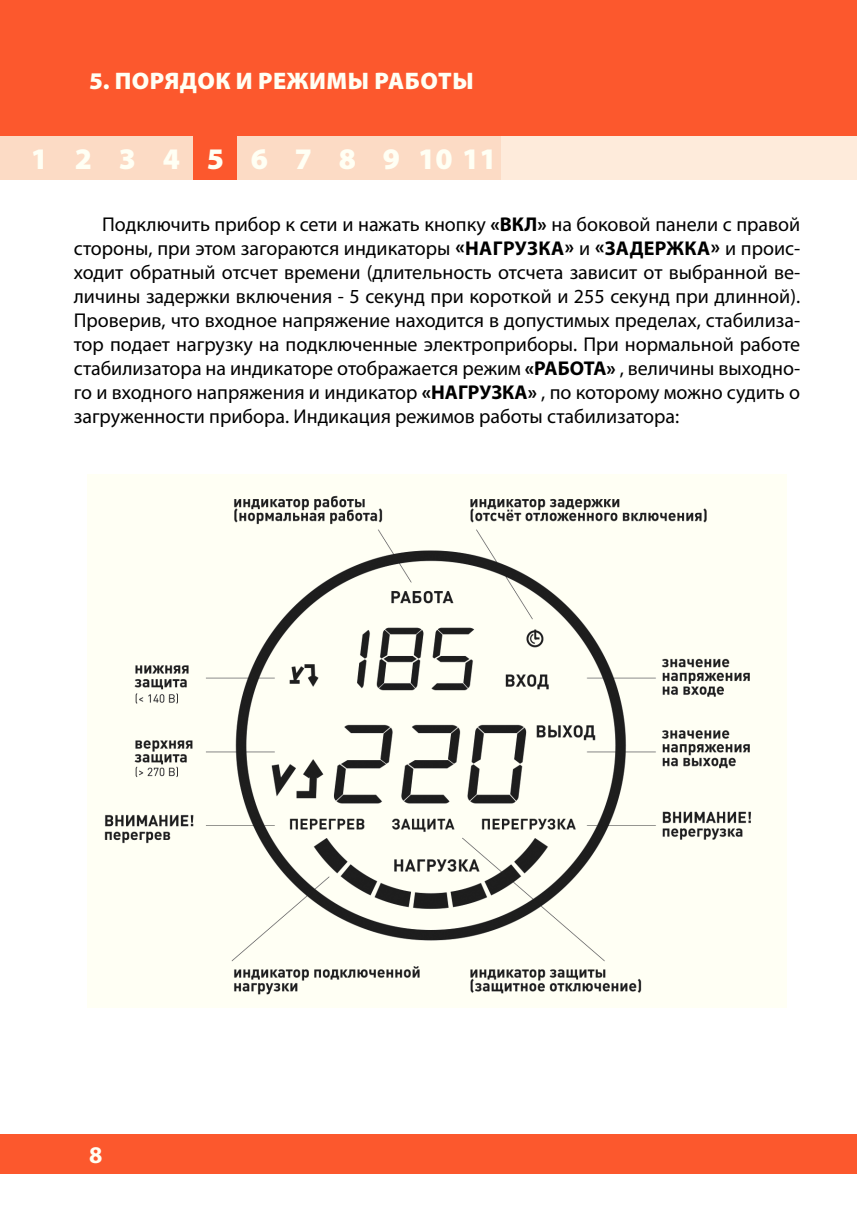
<style>
.page{position:relative;width:857px;height:1225px;background:#fff}
.page>*{position:absolute;margin:0;border:0;box-sizing:border-box;transform-origin:0 0}
.t1{font:900 30px "Myriad Pro";letter-spacing:.89em;color:#fffff4}
.t2{font:900 24px "Myriad Pro";letter-spacing:.02em;color:#fffff4}
.t3{font:700 24px "Myriad Pro";color:#fffff4}
.t4{font:20px/24px "Myriad Pro";color:#000;text-align:justify}
.s1{font-weight:700}
</style>
<div class="page">
<div style="left:0;top:0;width:856px;height:136px;background:#fc582d"></div>
<div style="left:0;top:1134px;width:856px;height:40px;background:#fc582d"></div>
<div style="left:365px;top:136px;width:491px;height:44px;background:#feebdb"></div>
<div style="left:0;top:136px;width:61px;height:44px;background:#fcdbc5"></div>
<div style="left:61px;top:136px;width:44px;height:44px;background:#fcdbc5"></div>
<div style="left:105px;top:136px;width:44px;height:44px;background:#fcdbc5"></div>
<div style="left:149px;top:136px;width:44px;height:44px;background:#fcdbc5"></div>
<div style="left:193px;top:136px;width:44px;height:44px;background:#fc582d"></div>
<div style="left:237px;top:136px;width:44px;height:44px;background:#fcdbc5"></div>
<div style="left:281px;top:136px;width:44px;height:44px;background:#fcdbc5"></div>
<div style="left:325px;top:136px;width:44px;height:44px;background:#fcdbc5"></div>
<div style="left:369px;top:136px;width:44px;height:44px;background:#fcdbc5"></div>
<div style="left:413px;top:136px;width:44px;height:44px;background:#fcdbc5"></div>
<div style="left:457px;top:136px;width:44px;height:44px;background:#fcdbc5"></div>
<img style="left:88px;top:474px;width:697px;height:533px">
<p class="t2" style="left:89px;top:69px;width:386px">5. ПОРЯДОК И РЕЖИМЫ РАБОТЫ</p>
<h1 class="t1" style="left:31px;top:144px;width:467px">1234567891011</h1>
<p class="t4" style="left:74px;top:214px;width:727px;text-indent:28px">Подключить прибор к сети и нажать кнопку <span class="s1">«ВКЛ»</span> на боковой панели с правой стороны, при этом загораются индикаторы <span class="s1">«НАГРУЗКА»</span> и <span class="s1">«ЗАДЕРЖКА»</span> и проис&shy;ходит обратный отсчет времени (длительность отсчета зависит от выбранной ве&shy;личины задержки включения - 5 секунд при короткой и 255 секунд при длинной).<br>Проверив, что входное напряжение находится в допустимых пределах, стабилиза&shy;тор подает нагрузку на подключенные электроприборы. При нормальной работе стабилизатора на индикаторе отображается режим <span class="s1">«РАБОТА»</span> , величины выходно&shy;го и входного напряжения и индикатор <span class="s1">«НАГРУЗКА»</span> , по которому можно судить о загруженности прибора. Индикация режимов работы стабилизатора:</p>
<p class="t3" style="left:89px;top:1146px;width:15px">8</p>
</div>
